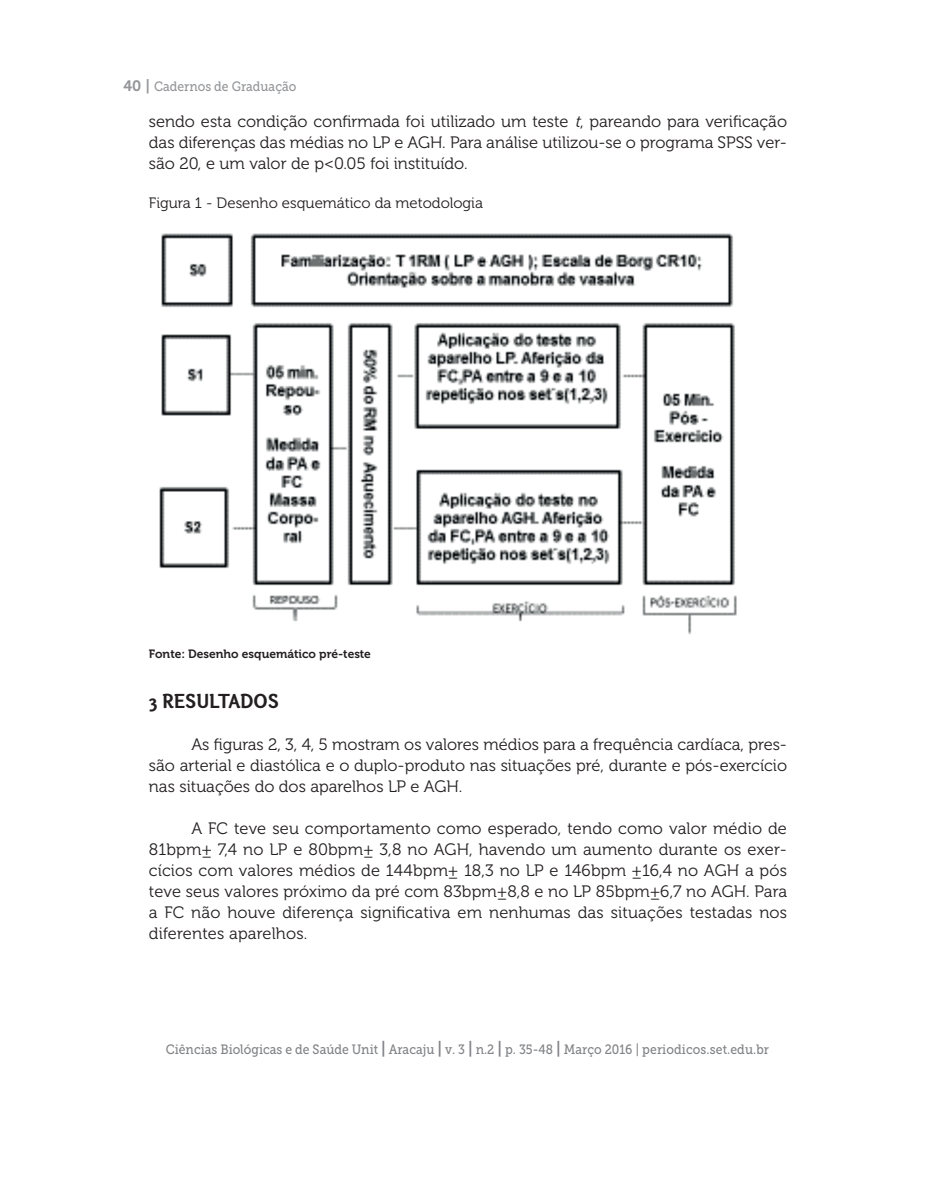
<style>
.page{position:relative;width:936px;height:1191px;background:#fff}
.page>*{position:absolute;margin:0;border:0;box-sizing:border-box;transform-origin:0 0}
.t1{font:21px "Otari Bold Limited";color:#231f20}
.t2{font:16.5px/21px "Museo 300";color:#231f20;text-align:justify}
.t3{font:15px "Museo 300";color:#231f20}
.t4{font:13.5px "Museo Slab 500";color:#808285;scale:.9 1}
.t5{font:13.5px "Museo Slab 500";color:#939598;scale:.9 1}
.t6{font:12px "Museo 700";color:#231f20}
.s1{font-family:"Museo 700";font-size:15px}
.s2{font-style:italic}
.s3{font-family:"Museo 700";font-size:16.5px}
</style>
<div class="page">
<img style="left:159px;top:233px;width:578px;height:402px">
<p class="t5" style="left:123px;top:79px;width:194px"><span class="s1">40 |</span> Cadernos de Graduação</p>
<p class="t2" style="left:149px;top:111px;width:639px">sendo esta condição confirmada foi utilizado um teste <span class="s2">t</span>, pareando para verificação das diferenças das médias no LP e AGH. Para análise utilizou-se o programa SPSS ver&shy;são 20, e um valor de p&lt;0.05 foi instituído.</p>
<p class="t3" style="left:149px;top:195px;width:335px">Figura 1 - Desenho esquemático da metodologia</p>
<p class="t6" style="left:149px;top:647px;width:223px">Fonte: Desenho esquemático pré-teste</p>
<p class="t1" style="left:149px;top:688px;width:26px">3 RESULTADOS</p>
<p class="t2" style="left:149px;top:734px;width:639px;text-indent:43px">As figuras 2, 3, 4, 5 mostram os valores médios para a frequência cardíaca, pres&shy;são arterial e diastólica e o duplo-produto nas situações pré, durante e pós-exercício nas situações do dos aparelhos LP e AGH.</p>
<p class="t2" style="left:149px;top:818px;width:639px;text-indent:43px">A FC teve seu comportamento como esperado, tendo como valor médio de 81bpm± 7,4 no LP e 80bpm± 3,8 no AGH, havendo um aumento durante os exer&shy;cícios com valores médios de 144bpm± 18,3 no LP e 146bpm ±16,4 no AGH a pós teve seus valores próximo da pré com 83bpm±8,8 e no LP 85bpm±6,7 no AGH. Para a FC não houve diferença significativa em nenhumas das situações testadas nos diferentes aparelhos.</p>
<p class="t4" style="left:166px;top:1041px;width:671px">Ciências Biológicas e de Saúde Unit <span class="s3">|</span> Aracaju <span class="s3">|</span> v. 3 <span class="s3">|</span> n.2 <span class="s3">|</span> p. 35-48 <span class="s3">|</span> Março 2016 | periodicos.set.edu.br</p>
</div>
